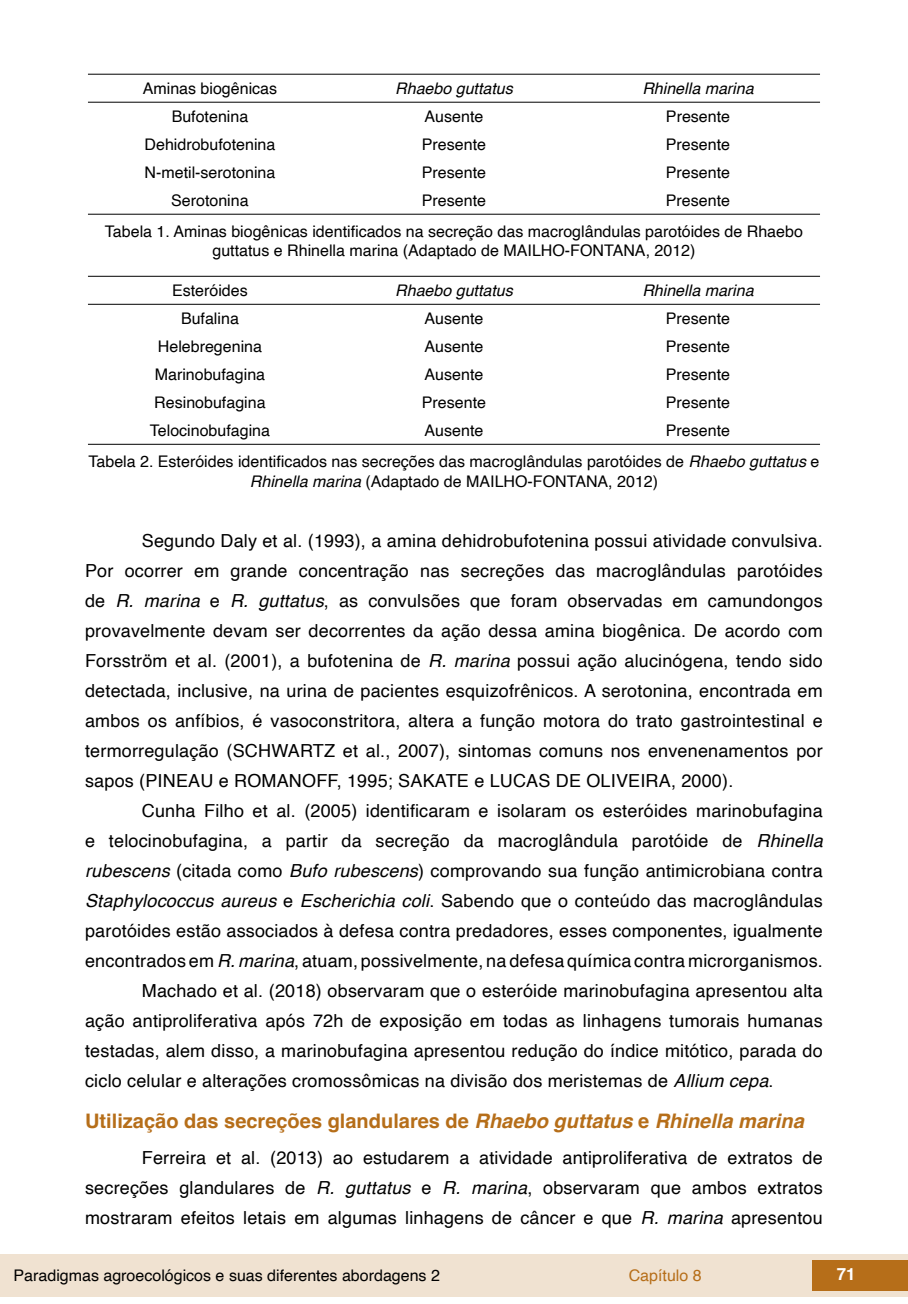
<style>
.page{position:relative;width:908px;height:1304px;background:#fff}
.page>*{position:absolute;margin:0;border:0;box-sizing:border-box;transform-origin:0 0}
.t1{font:700 20px "Helvetica";color:#b66e19}
.t2{font:18px/30px "Helvetica";letter-spacing:.01em;color:#000;text-align:justify}
.t3{font:700 16.8px "Helvetica";color:#fff}
.t4{font:16px/31px "Helvetica";color:#000}
.t5{font:italic 16px "Helvetica";color:#000}
.t6{font:16px "Helvetica";color:#b66e19}
.s1{font-style:italic}
</style>
<div class="page">
<div style="left:0;top:1254px;width:906px;height:43px;background:#f0e2d1"></div>
<div style="left:812px;top:1261px;width:95px;height:30px;background:#b66e19"></div>
<hr style="left:88px;top:214px;width:244px;height:1px;background:#000">
<hr style="left:332px;top:214px;width:243px;height:1px;background:#000">
<hr style="left:575px;top:214px;width:244px;height:1px;background:#000">
<hr style="left:88px;top:74px;width:244px;height:1px;background:#000">
<hr style="left:332px;top:74px;width:243px;height:1px;background:#000">
<hr style="left:575px;top:74px;width:244px;height:1px;background:#000">
<hr style="left:88px;top:102px;width:244px;height:1px;background:#000">
<hr style="left:332px;top:102px;width:243px;height:1px;background:#000">
<hr style="left:575px;top:102px;width:244px;height:1px;background:#000">
<hr style="left:88px;top:444px;width:244px;height:1px;background:#000">
<hr style="left:332px;top:444px;width:243px;height:1px;background:#000">
<hr style="left:575px;top:444px;width:244px;height:1px;background:#000">
<hr style="left:88px;top:276px;width:244px;height:1px;background:#000">
<hr style="left:332px;top:276px;width:243px;height:1px;background:#000">
<hr style="left:575px;top:276px;width:244px;height:1px;background:#000">
<hr style="left:88px;top:304px;width:244px;height:1px;background:#000">
<hr style="left:332px;top:304px;width:243px;height:1px;background:#000">
<hr style="left:575px;top:304px;width:244px;height:1px;background:#000">
<p class="t4" style="left:143px;top:74px;width:136px">Aminas biogênicas</p>
<p class="t5" style="left:395px;top:76px;width:119px">Rhaebo guttatus</p>
<p class="t5" style="left:642px;top:76px;width:113px">Rhinella marina</p>
<p class="t4" style="left:172px;top:102px;width:78px">Bufotenina</p>
<p class="t4" style="left:424px;top:102px;width:60px">Ausente</p>
<p class="t4" style="left:665px;top:102px;width:66px">Presente</p>
<p class="t4" style="left:144px;top:130px;width:132px">Dehidrobufotenina</p>
<p class="t4" style="left:422px;top:130px;width:66px">Presente</p>
<p class="t4" style="left:665px;top:130px;width:66px">Presente</p>
<p class="t4" style="left:144px;top:158px;width:132px">N-metil-serotonina</p>
<p class="t4" style="left:422px;top:158px;width:66px">Presente</p>
<p class="t4" style="left:665px;top:158px;width:66px">Presente</p>
<p class="t4" style="left:171px;top:186px;width:79px">Serotonina</p>
<p class="t4" style="left:422px;top:186px;width:66px">Presente</p>
<p class="t4" style="left:105px;top:186px;width:699px;text-indent:560px">Presente<br>Tabela 1. Aminas biogênicas identificados na secreção das macroglândulas parotóides de Rhaebo</p>
<p class="t4" style="left:212px;top:236px;width:484px">guttatus e Rhinella marina (Adaptado de MAILHO-FONTANA, 2012)</p>
<p class="t4" style="left:172px;top:276px;width:77px">Esteróides</p>
<p class="t5" style="left:395px;top:278px;width:119px">Rhaebo guttatus</p>
<p class="t5" style="left:642px;top:278px;width:113px">Rhinella marina</p>
<p class="t4" style="left:181px;top:304px;width:59px">Bufalina</p>
<p class="t4" style="left:424px;top:304px;width:60px">Ausente</p>
<p class="t4" style="left:665px;top:304px;width:66px">Presente</p>
<p class="t4" style="left:158px;top:332px;width:106px">Helebregenina</p>
<p class="t4" style="left:424px;top:332px;width:60px">Ausente</p>
<p class="t4" style="left:665px;top:332px;width:66px">Presente</p>
<p class="t4" style="left:155px;top:360px;width:112px">Marinobufagina</p>
<p class="t4" style="left:424px;top:360px;width:60px">Ausente</p>
<p class="t4" style="left:665px;top:360px;width:66px">Presente</p>
<p class="t4" style="left:154px;top:388px;width:113px">Resinobufagina</p>
<p class="t4" style="left:422px;top:388px;width:66px">Presente</p>
<p class="t4" style="left:665px;top:388px;width:66px">Presente</p>
<p class="t4" style="left:150px;top:416px;width:122px">Telocinobufagina</p>
<p class="t4" style="left:424px;top:416px;width:60px">Ausente</p>
<p class="t4" style="left:88px;top:416px;width:732px;text-indent:577px">Presente<br>Tabela 2. Esteróides identificados nas secreções das macroglândulas parotóides de <span class="s1">Rhaebo guttatus</span> e</p>
<p class="t4" style="left:250px;top:466px;width:409px"><span class="s1">Rhinella marina</span> (Adaptado de MAILHO-FONTANA, 2012)</p>
<p class="t2" style="left:85px;top:526px;width:738px;text-indent:57px">Segundo Daly et al. (1993), a amina dehidrobufotenina possui atividade convulsiva.<br>Por ocorrer em grande concentração nas secreções das macroglândulas parotóides de <span class="s1">R. marina</span> e <span class="s1">R. guttatus</span>, as convulsões que foram observadas em camundongos provavelmente devam ser decorrentes da ação dessa amina biogênica. De acordo com Forsström et al. (2001), a bufotenina de <span class="s1">R. marina</span> possui ação alucinógena, tendo sido detectada, inclusive, na urina de pacientes esquizofrênicos. A serotonina, encontrada em ambos os anfíbios, é vasoconstritora, altera a função motora do trato gastrointestinal e termorregulação (SCHWARTZ et al., 2007), sintomas comuns nos envenenamentos por sapos (PINEAU e ROMANOFF, 1995; SAKATE e LUCAS DE OLIVEIRA, 2000).</p>
<p class="t2" style="left:142px;top:796px;width:682px">Cunha Filho et al. (2005) identificaram e isolaram os esteróides marinobufagina</p>
<p class="t2" style="left:85px;top:826px;width:738px">e telocinobufagina, a partir da secreção da macroglândula parotóide de <span class="s1">Rhinella</span></p>
<p class="t2" style="left:85px;top:856px;width:738px"><span class="s1">rubescens</span> (citada como <span class="s1">Bufo rubescens</span>) comprovando sua função antimicrobiana contra</p>
<p class="t2" style="left:85px;top:886px;width:738px"><span class="s1">Staphylococcus aureus</span> e <span class="s1">Escherichia coli</span>. Sabendo que o conteúdo das macroglândulas</p>
<p class="t2" style="left:85px;top:916px;width:738px">parotóides estão associados à defesa contra predadores, esses componentes, igualmente</p>
<p class="t2" style="left:85px;top:946px;width:738px">encontrados em <span class="s1">R. marina</span>, atuam, possivelmente, na defesa química contra microrganismos.</p>
<p class="t2" style="left:142px;top:976px;width:682px">Machado et al. (2018) observaram que o esteróide marinobufagina apresentou alta</p>
<p class="t2" style="left:85px;top:1006px;width:738px">ação antiproliferativa após 72h de exposição em todas as linhagens tumorais humanas</p>
<p class="t2" style="left:85px;top:1036px;width:738px">testadas, alem disso, a marinobufagina apresentou redução do índice mitótico, parada do</p>
<p class="t2" style="left:85px;top:1066px;width:689px">ciclo celular e alterações cromossômicas na divisão dos meristemas de <span class="s1">Allium cepa</span>.</p>
<p class="t1" style="left:85px;top:1109px;width:720px">Utilização das secreções glandulares de <span class="s1">Rhaebo guttatus</span> e <span class="s1">Rhinella marina</span></p>
<p class="t2" style="left:85px;top:1143px;width:739px;text-indent:57px">Ferreira et al. (2013) ao estudarem a atividade antiproliferativa de extratos de secreções glandulares de <span class="s1">R. guttatus</span> e <span class="s1">R. marina</span>, observaram que ambos extratos mostraram efeitos letais em algumas linhagens de câncer e que <span class="s1">R. marina</span> apresentou</p>
<p class="t4" style="left:14px;top:1260px;width:427px">Paradigmas agroecológicos e suas diferentes abordagens 2</p>
<p class="t6" style="left:628px;top:1263px;width:74px">Capítulo 8</p>
<p class="t3" style="left:836px;top:1264px;width:20px">71</p>
</div>
